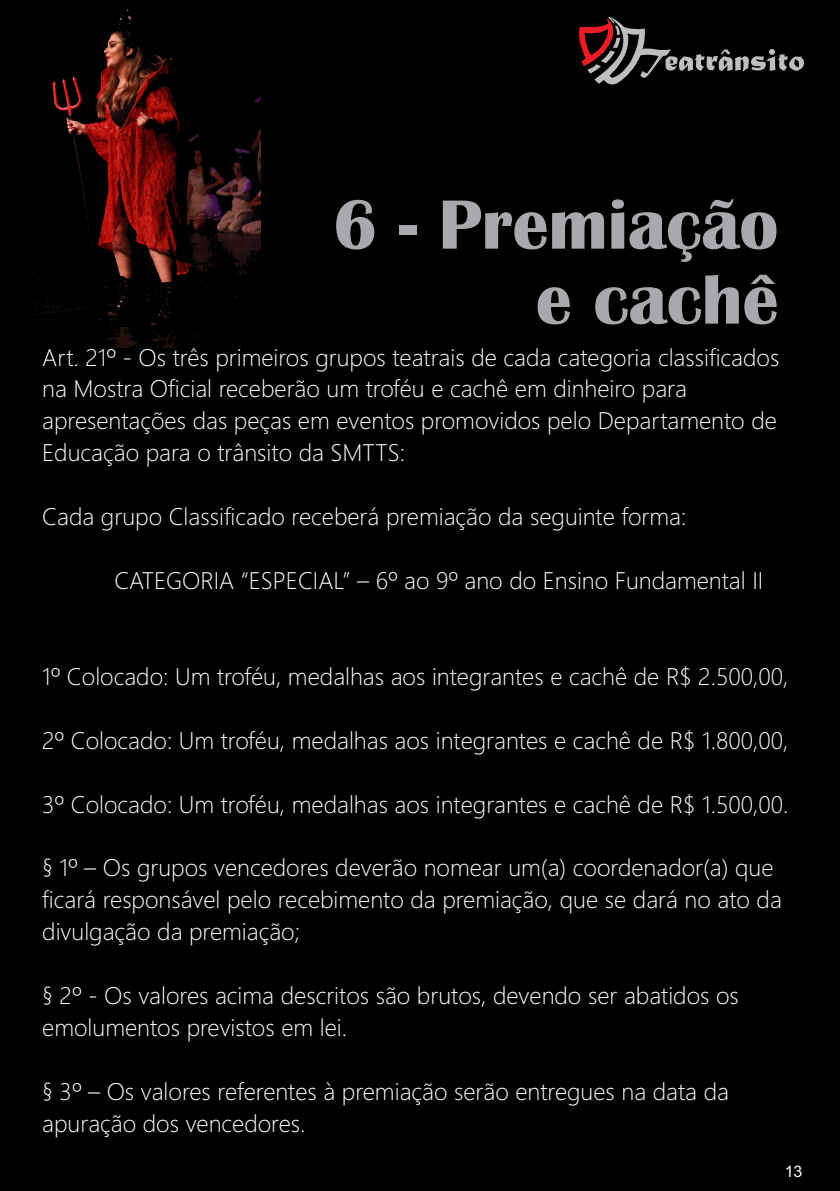
<style>
.page{position:relative;width:840px;height:1191px;background:#fff}
.page>*{position:absolute;margin:0;border:0;box-sizing:border-box;transform-origin:0 0}
.t1{font:700 72px/75px "Britannic";color:#a7a9ac;text-align:right}
.t2{font:300 24px/32px "Segoe UI";color:#fff}
.t3{font:16px "Arial";color:#fff}
</style>
<div class="page">
<div style="left:0;top:0;width:839px;height:1191px;background:#000"></div>
<img style="left:35px;top:10px;width:225px;height:338px">
<svg style="left:579px;top:17px;width:224px;height:67px"></svg>
<h1 class="t1" style="left:333px;top:193px;width:447px">6 - Premiação e cachê</h1>
<p class="t2" style="left:42px;top:343px;width:738px">Art. 21º - Os três primeiros grupos teatrais de cada categoria classificados na Mostra Oficial receberão um troféu e cachê em dinheiro para apresentações das peças em eventos promovidos pelo Departamento de Educação para o trânsito da SMTTS:</p>
<p class="t2" style="left:42px;top:503px;width:645px">Cada grupo Classificado receberá premiação da seguinte forma:</p>
<p class="t2" style="left:114px;top:567px;width:650px">CATEGORIA “ESPECIAL” – 6º ao 9º ano do Ensino Fundamental II</p>
<p class="t2" style="left:42px;top:662px;width:747px">1º Colocado: Um troféu, medalhas aos integrantes e cachê de R$ 2.500,00,</p>
<p class="t2" style="left:42px;top:726px;width:747px">2º Colocado: Um troféu, medalhas aos integrantes e cachê de R$ 1.800,00,</p>
<p class="t2" style="left:42px;top:790px;width:747px">3º Colocado: Um troféu, medalhas aos integrantes e cachê de R$ 1.500,00.</p>
<p class="t2" style="left:42px;top:854px;width:740px">§ 1º – Os grupos vencedores deverão nomear um(a) coordenador(a) que ficará responsável pelo recebimento da premiação, que se dará no ato da divulgação da premiação;</p>
<p class="t2" style="left:42px;top:982px;width:697px">§ 2º - Os valores acima descritos são brutos, devendo ser abatidos os emolumentos previstos em lei.</p>
<p class="t2" style="left:42px;top:1077px;width:687px">§ 3º – Os valores referentes à premiação serão entregues na data da apuração dos vencedores.</p>
<p class="t3" style="left:784px;top:1164px;width:19px">13</p>
</div>
